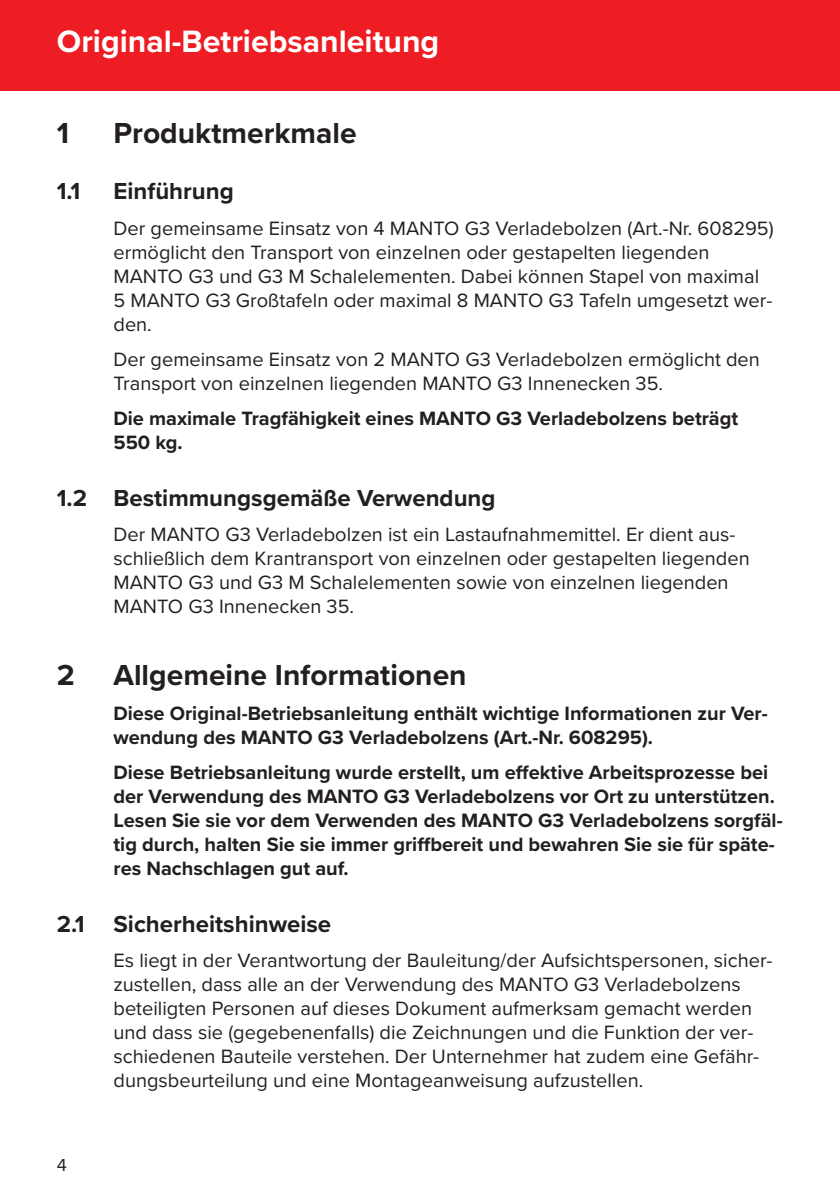
<style>
.page{position:relative;width:840px;height:1191px;background:#fff}
.page>*{position:absolute;margin:0;border:0;box-sizing:border-box;transform-origin:0 0}
.t1{font:700 32px "Proxima Nova";color:#fff}
.t2{font:700 30px "Proxima Nova";color:#231f20}
.t3{font:700 24px "Proxima Nova";color:#231f20}
.t4{font:20px/24px "Proxima Nova";color:#231f20}
.t5{font:700 20px/24px "Proxima Nova";color:#231f20}
.t6{font:18px "Proxima Nova";color:#231f20}
</style>
<div class="page">
<div style="left:0;top:0;width:839px;height:91px;background:#ee1d23"></div>
<h1 class="t1" style="left:57px;top:18px;width:383px">Original-Betriebsanleitung</h1>
<h2 class="t2" style="left:57px;top:110px;width:14px">1</h2>
<h2 class="t2" style="left:113px;top:110px;width:244px">Produktmerkmale</h2>
<p class="t3" style="left:57px;top:173px;width:25px">1.1</p>
<p class="t3" style="left:113px;top:173px;width:122px">Einführung</p>
<p class="t4" style="left:113px;top:215px;width:661px">Der gemeinsame Einsatz von 4 MANTO G3 Verladebolzen (Art.-Nr. 608295) ermöglicht den Transport von einzelnen oder gestapelten liegenden MANTO G3 und G3 M Schalelementen. Dabei können Stapel von maximal 5 MANTO G3 Großtafeln oder maximal 8 MANTO G3 Tafeln umgesetzt wer&shy;den.</p>
<p class="t4" style="left:113px;top:346px;width:647px">Der gemeinsame Einsatz von 2 MANTO G3 Verladebolzen ermöglicht den<br>Transport von einzelnen liegenden MANTO G3 Innenecken 35.</p>
<p class="t5" style="left:113px;top:406px;width:626px">Die maximale Tragfähigkeit eines MANTO G3 Verladebolzens beträgt<br>550 kg.</p>
<p class="t3" style="left:57px;top:480px;width:440px">1.2 Bestimmungsgemäße Verwendung</p>
<p class="t4" style="left:113px;top:521px;width:637px">Der MANTO G3 Verladebolzen ist ein Lastaufnahmemittel. Er dient aus&shy;schließlich dem Krantransport von einzelnen oder gestapelten liegenden MANTO G3 und G3 M Schalelementen sowie von einzelnen liegenden MANTO G3 Innenecken 35.</p>
<h2 class="t2" style="left:57px;top:652px;width:19px">2</h2>
<h2 class="t2" style="left:113px;top:652px;width:354px">Allgemeine Informationen</h2>
<p class="t5" style="left:113px;top:701px;width:655px">Diese Original-Betriebsanleitung enthält wichtige Informationen zur Ver&shy;wendung des MANTO G3 Verladebolzens (Art.-Nr. 608295).</p>
<p class="t5" style="left:113px;top:760px;width:670px">Diese Betriebsanleitung wurde erstellt, um effektive Arbeitsprozesse bei der Verwendung des MANTO G3 Verladebolzens vor Ort zu unterstützen.<br>Lesen Sie sie vor dem Verwenden des MANTO G3 Verladebolzens sorgfäl&shy;tig durch, halten Sie sie immer griffbereit und bewahren Sie sie für späte&shy;res Nachschlagen gut auf.</p>
<p class="t3" style="left:57px;top:906px;width:276px">2.1 Sicherheitshinweise</p>
<p class="t4" style="left:113px;top:947px;width:660px">Es liegt in der Verantwortung der Bauleitung/der Aufsichtspersonen, sicher&shy;zustellen, dass alle an der Verwendung des MANTO G3 Verladebolzens beteiligten Personen auf dieses Dokument aufmerksam gemacht werden und dass sie (gegebenenfalls) die Zeichnungen und die Funktion der ver&shy;schiedenen Bauteile verstehen. Der Unternehmer hat zudem eine Gefähr&shy;dungsbeurteilung und eine Montageanweisung aufzustellen.</p>
<p class="t6" style="left:57px;top:1151px;width:12px">4</p>
</div>
